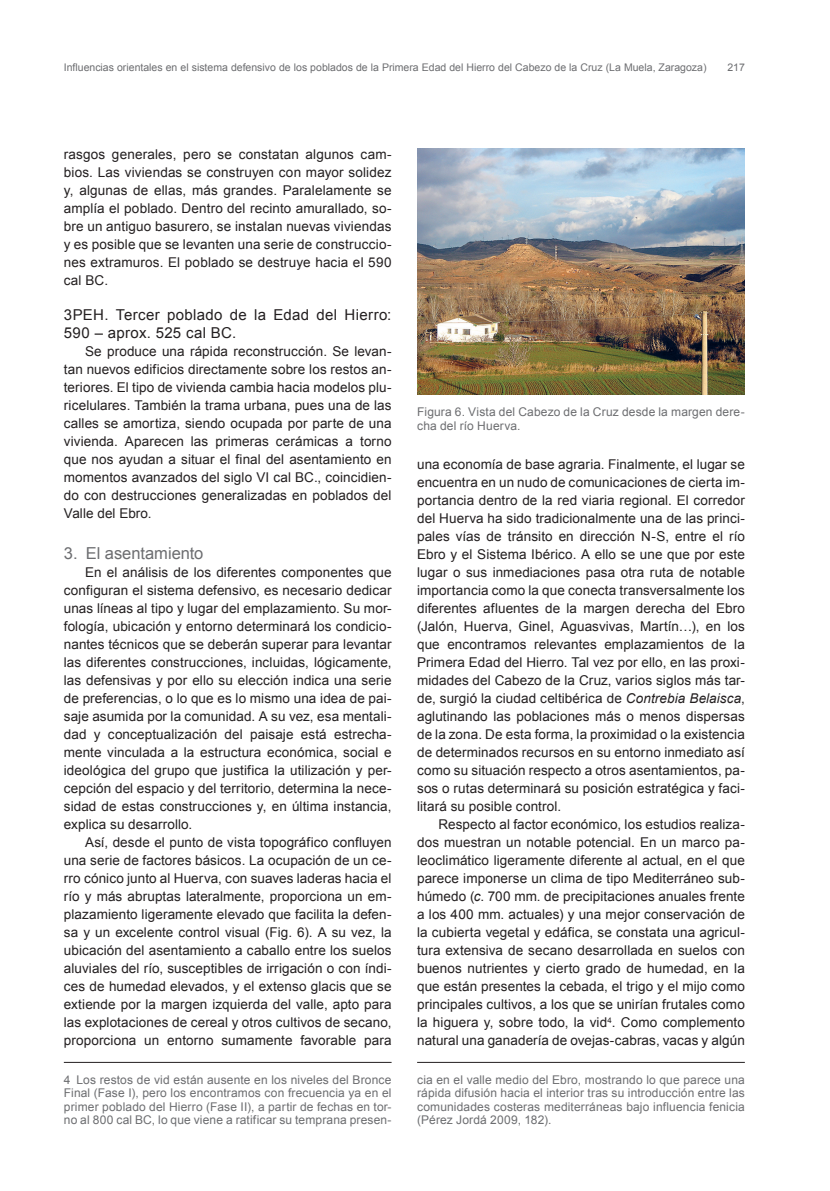
<style>
.page{position:relative;width:830px;height:1191px;background:#fff}
.page>*{position:absolute;margin:0;border:0;box-sizing:border-box;transform-origin:0 0}
.t1{font:16.5px "Arial";letter-spacing:-.005em;color:#6c6d70}
.t2{font:15px/18px "Arial";letter-spacing:.025em;color:#231f20}
.t3{font:13.5px/18px "Arial";letter-spacing:.01em;color:#231f20;text-align:justify}
.t4{font:12px/13.5px "Arial";letter-spacing:.01em;color:#6c6d70;text-align:justify}
.t5{font:10.5px "Arial";color:#6c6d70}
.s1{font-style:italic}
</style>
<div class="page">
<img style="left:417px;top:149px;width:327px;height:245px">
<hr style="left:64px;top:1062px;width:327px;height:1px;background:#231f20">
<hr style="left:417px;top:1062px;width:327px;height:1px;background:#231f20">
<p class="t5" style="left:64px;top:62px;width:644px">Influencias orientales en el sistema defensivo de los poblados de la Primera Edad del Hierro del Cabezo de la Cruz (La Muela, Zaragoza)</p>
<p class="t5" style="left:727px;top:62px;width:19px">217</p>
<p class="t3" style="left:64px;top:145px;width:329px">rasgos generales, pero se constatan algunos cam&shy;bios. Las viviendas se construyen con mayor solidez y, algunas de ellas, más grandes. Paralelamente se amplía el poblado. Dentro del recinto amurallado, so&shy;bre un antiguo basurero, se instalan nuevas viviendas y es posible que se levanten una serie de construccio&shy;nes extramuros. El poblado se destruye hacia el 590 cal BC.</p>
<p class="t2" style="left:64px;top:305px;width:329px">3PEH. Tercer poblado de la Edad del Hierro:<br>590 – aprox. 525 cal BC.</p>
<p class="t3" style="left:64px;top:342px;width:329px;text-indent:21px">Se produce una rápida reconstrucción. Se levan&shy;tan nuevos edificios directamente sobre los restos an&shy;teriores. El tipo de vivienda cambia hacia modelos plu&shy;ricelulares. También la trama urbana, pues una de las calles se amortiza, siendo ocupada por parte de una vivienda. Aparecen las primeras cerámicas a torno que nos ayudan a situar el final del asentamiento en momentos avanzados del siglo VI cal BC., coincidien&shy;do con destrucciones generalizadas en poblados del Valle del Ebro.</p>
<p class="t1" style="left:64px;top:544px;width:141px">3. El asentamiento</p>
<p class="t3" style="left:64px;top:563px;width:329px;text-indent:21px">En el análisis de los diferentes componentes que configuran el sistema defensivo, es necesario dedicar unas líneas al tipo y lugar del emplazamiento. Su mor&shy;fología, ubicación y entorno determinará los condicio&shy;nantes técnicos que se deberán superar para levantar las diferentes construcciones, incluidas, lógicamente, las defensivas y por ello su elección indica una serie de preferencias, o lo que es lo mismo una idea de pai&shy;saje asumida por la comunidad. A su vez, esa mentali&shy;dad y conceptualización del paisaje está estrecha&shy;mente vinculada a la estructura económica, social e ideológica del grupo que justifica la utilización y per&shy;cepción del espacio y del territorio, determina la nece&shy;sidad de estas construcciones y, en última instancia, explica su desarrollo.</p>
<p class="t3" style="left:64px;top:833px;width:329px;text-indent:21px">Así, desde el punto de vista topográfico confluyen una serie de factores básicos. La ocupación de un ce&shy;rro cónico junto al Huerva, con suaves laderas hacia el río y más abruptas lateralmente, proporciona un em&shy;plazamiento ligeramente elevado que facilita la defen&shy;sa y un excelente control visual (Fig. 6). A su vez, la ubicación del asentamiento a caballo entre los suelos aluviales del río, susceptibles de irrigación o con índi&shy;ces de humedad elevados, y el extenso glacis que se extiende por la margen izquierda del valle, apto para las explotaciones de cereal y otros cultivos de secano, proporciona un entorno sumamente favorable para</p>
<p class="t4" style="left:417px;top:404px;width:329px;line-height:14.4px">Figura 6. Vista del Cabezo de la Cruz desde la margen dere&shy;cha del río Huerva.</p>
<p class="t3" style="left:417px;top:455px;width:329px">una economía de base agraria. Finalmente, el lugar se encuentra en un nudo de comunicaciones de cierta im&shy;portancia dentro de la red viaria regional. El corredor del Huerva ha sido tradicionalmente una de las princi&shy;pales vías de tránsito en dirección N-S, entre el río Ebro y el Sistema Ibérico. A ello se une que por este lugar o sus inmediaciones pasa otra ruta de notable importancia como la que conecta transversalmente los diferentes afluentes de la margen derecha del Ebro (Jalón, Huerva, Ginel, Aguasvivas, Martín…), en los que encontramos relevantes emplazamientos de la Primera Edad del Hierro. Tal vez por ello, en las proxi&shy;midades del Cabezo de la Cruz, varios siglos más tar&shy;de, surgió la ciudad celtibérica de <span class="s1">Contrebia Belaisca</span>, aglutinando las poblaciones más o menos dispersas de la zona. De esta forma, la proximidad o la existencia de determinados recursos en su entorno inmediato así como su situación respecto a otros asentamientos, pa&shy;sos o rutas determinará su posición estratégica y faci&shy;litará su posible control.</p>
<p class="t3" style="left:417px;top:815px;width:329px;text-indent:21px">Respecto al factor económico, los estudios realiza&shy;dos muestran un notable potencial. En un marco pa&shy;leoclimático ligeramente diferente al actual, en el que parece imponerse un clima de tipo Mediterráneo sub&shy;húmedo (<span class="s1">c</span>. 700 mm. de precipitaciones anuales frente a los 400 mm. actuales) y una mejor conservación de la cubierta vegetal y edáfica, se constata una agricul&shy;tura extensiva de secano desarrollada en suelos con buenos nutrientes y cierto grado de humedad, en la que están presentes la cebada, el trigo y el mijo como principales cultivos, a los que se unirían frutales como la higuera y, sobre todo, la vid<sup>4</sup>. Como complemento natural una ganadería de ovejas-cabras, vacas y algún</p>
<p class="t4" style="left:64px;top:1072px;width:329px">4 Los restos de vid están ausente en los niveles del Bronce Final (Fase I), pero los encontramos con frecuencia ya en el primer poblado del Hierro (Fase II), a partir de fechas en tor&shy;no al 800 cal BC, lo que viene a ratificar su temprana presen-</p>
<p class="t4" style="left:417px;top:1072px;width:329px">cia en el valle medio del Ebro, mostrando lo que parece una rápida difusión hacia el interior tras su introducción entre las comunidades costeras mediterráneas bajo influencia fenicia (Pérez Jordá 2009, 182).</p>
</div>
